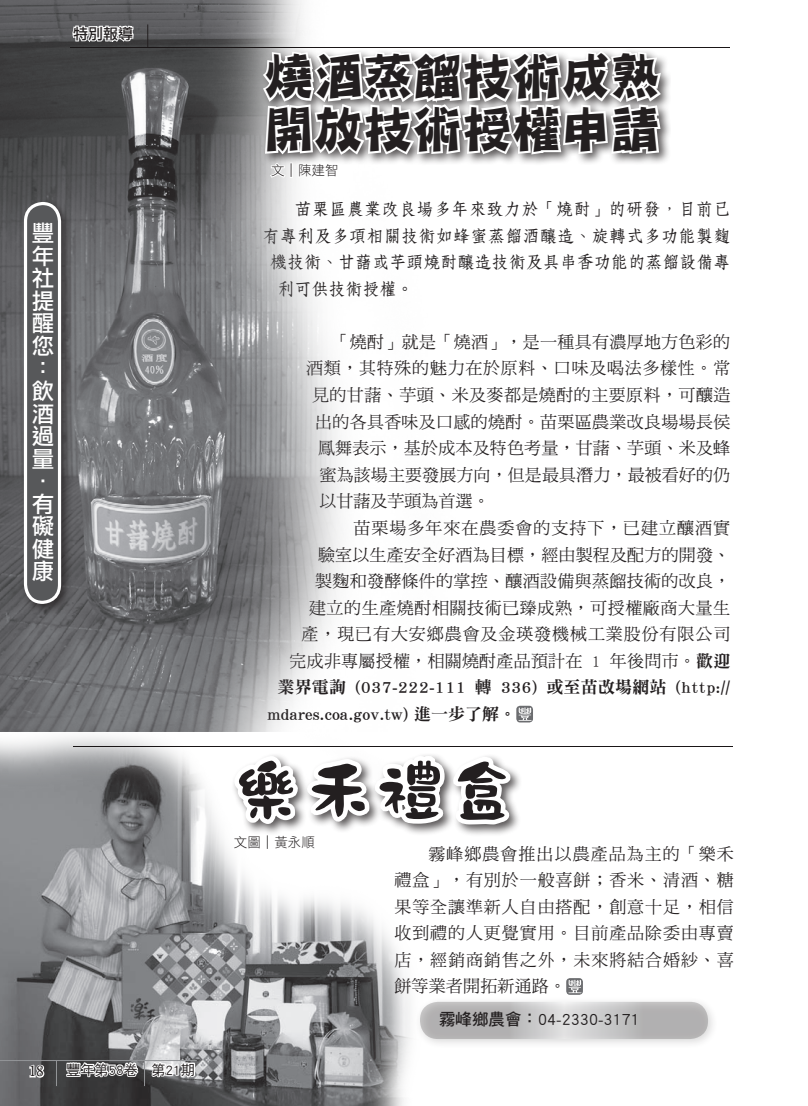
<style>
.page{position:relative;width:808px;height:1106px;background:#fff}
.page>*{position:absolute;margin:0;border:0;box-sizing:border-box;transform-origin:0 0}
.t1{font:71.7px "DF Mo Std W9";color:#231f20}
.t2{font:49.5px/52.5px "DF Ping Ju Std W7";color:#231f20}
.t3{font:22.5px/22.5px "DF Li Hei Std W5";color:#fff}
.t4{font:16.95px/26.5px "DF Ming Std W5";letter-spacing:.02em;color:#231f20;text-align:justify}
.t5{font:16.95px/26.5px "DF Ming Std W9";letter-spacing:.01em;color:#231f20}
.t6{font:16.95px "DF Fang Song Std W6";letter-spacing:.02em;color:#231f20}
.t7{font:16.95px "DF Ming Std W5";letter-spacing:.055em;color:#231f20}
.t8{font:16.95px "DF Fang Song Std W6";color:#231f20}
.t9{font:16.95px "DF Ming Std W5";letter-spacing:.04em;color:#231f20}
.t10{font:16.95px "DF Ming Std W5";color:#231f20}
.t11{font:16.5px "DF Hei Std W5";color:#231f20}
.t12{font:15px "DF Li Hei Std W5";color:#231f20}
.t13{font:15px "Calisto";color:#231f20}
.t14{font:13.95px "DF Hei Std W5";color:#231f20}
.t15{font:13.5px "DF Li Hei Std W3";color:#231f20}
.s1{font-family:"DF Ming Std W9"}
.s2{font-family:"DF Hei Std W7"}
</style>
<div class="page">
<img style="left:0;top:736px;width:411px;height:370px">
<div style="left:516px;top:705px;width:17px;height:17px;background:#6c6d70;border-radius:4px"></div>
<svg style="left:518px;top:707px;width:14px;height:14px"></svg>
<div style="left:566px;top:978px;width:17px;height:16px;background:#6c6d70;border-radius:4px"></div>
<svg style="left:568px;top:979px;width:13px;height:14px"></svg>
<div style="left:230px;top:752px;width:292px;height:84px;background:#231f20;opacity:.75"></div>
<svg style="left:230px;top:748px;width:285px;height:104px"></svg>
<hr style="left:73px;top:746px;width:660px;height:2px;background:#231f20;opacity:.3">
<svg style="left:28px;top:1063px;width:18px;height:16px"></svg>
<hr style="left:0;top:1060px;width:197px;height:1px;background:#939598">
<svg style="left:56px;top:1061px;width:1px;height:25px"></svg>
<svg style="left:65px;top:1044px;width:131px;height:42px"></svg>
<img style="left:0;top:0;width:340px;height:732px">
<div style="left:259px;top:47px;width:412px;height:118px;background:#231f20;opacity:.75"></div>
<svg style="left:260px;top:50px;width:404px;height:129px"></svg>
<svg style="left:71px;top:24px;width:64px;height:22px"></svg>
<svg style="left:147px;top:24px;width:1px;height:23px"></svg>
<hr style="left:70px;top:48px;width:660px;height:2px;background:#231f20;opacity:.3">
<div style="left:20px;top:198px;width:53px;height:417px;background:#231f20;opacity:.75"></div>
<svg style="left:22px;top:200px;width:41px;height:405px;background:#707173"></svg>
<div style="left:414px;top:995px;width:303px;height:54px;background:#231f20;opacity:.16"></div>
<svg style="left:420px;top:1001px;width:288px;height:38px;background:#c1c0c1"></svg>
<p class="t12" style="left:73px;top:25px;width:61px">特別報導</p>
<h3 class="t3" style="left:32px;top:222px;width:23px">豐年社提醒您：飲酒過量．有礙健康</h3>
<p class="t13" style="left:29px;top:1062px;width:17px">18</p>
<p class="t14" style="left:66px;top:1062px;width:130px">豐年第58卷　第21期</p>
<h2 class="t2" style="left:264px;top:50px;width:398px">燒酒蒸餾技術成熟開放技術授權申請</h2>
<p class="t15" style="left:271px;top:163px;width:69px">文｜陳建智</p>
<p class="t6" style="left:294px;top:200px;width:437px">苗栗區農業改良場多年來致力於「燒酎」的研發，目前已</p>
<p class="t6" style="left:263px;top:226px;width:469px">有專利及多項相關技術如蜂蜜蒸餾酒釀造、旋轉式多功能製麴</p>
<p class="t8" style="left:270px;top:253px;width:462px">機技術、甘藷或芋頭燒酎釀造技術及具串香功能的蒸餾設備專</p>
<p class="t8" style="left:278px;top:279px;width:138px">利可供技術授權。</p>
<p class="t4" style="left:333px;top:328px;width:399px">「燒酎」就是「燒酒」，是一種具有濃厚地方色彩的</p>
<p class="t9" style="left:306px;top:359px;width:426px">酒類，其特殊的魅力在於原料、口味及喝法多樣性。常</p>
<p class="t4" style="left:312px;top:381px;width:420px">見的甘藷、芋頭、米及麥都是燒酎的主要原料，可釀造</p>
<p class="t4" style="left:315px;top:408px;width:417px">出的各具香味及口感的燒酎。苗栗區農業改良場場長侯</p>
<p class="t4" style="left:318px;top:434px;width:414px">鳳舞表示，基於成本及特色考量，甘藷、芋頭、米及蜂</p>
<p class="t4" style="left:320px;top:461px;width:412px">蜜為該場主要發展方向，但是最具潛力，最被看好的仍</p>
<p class="t10" style="left:320px;top:492px;width:172px">以甘藷及芋頭為首選。</p>
<p class="t7" style="left:354px;top:518px;width:378px">苗栗場多年來在農委會的支持下，已建立釀酒實</p>
<p class="t4" style="left:318px;top:541px;width:414px">驗室以生產安全好酒為目標，經由製程及配方的開發、</p>
<p class="t4" style="left:315px;top:567px;width:417px">製麴和發酵條件的掌控、釀酒設備與蒸餾技術的改良，</p>
<p class="t4" style="left:309px;top:594px;width:423px">建立的生產燒酎相關技術已臻成熟，可授權廠商大量生</p>
<p class="t7" style="left:302px;top:625px;width:430px">產，現已有大安鄉農會及金瑛發機械工業股份有限公司</p>
<p class="t4" style="left:290px;top:647px;width:442px">完成非專屬授權，相關燒酎產品預計在 1 年後問市。<span class="s1">歡迎</span></p>
<p class="t5" style="left:267px;top:673px;width:465px;text-indent:10px">業界電詢 (037-222-111 轉 336) 或至苗改場網站 (http:// mdares.coa.gov.tw) 進一步了解。</p>
<h1 class="t1" style="left:230px;top:751px;width:289px">樂禾禮盒</h1>
<p class="t15" style="left:234px;top:835px;width:82px">文圖｜黃永順</p>
<p class="t4" style="left:394px;top:840px;width:341px;text-indent:34px">霧峰鄉農會推出以農產品為主的「樂禾禮盒」，有別於一般喜餅；香米、清酒、糖果等全讓準新人自由搭配，創意十足，相信收到禮的人更覺實用。目前產品除委由專賣店，經銷商銷售之外，未來將結合婚紗、喜餅等業者開拓新通路。</p>
<p class="t11" style="left:439px;top:1009px;width:202px"><span class="s2">霧峰鄉農會：</span>04-2330-3171</p>
</div>
